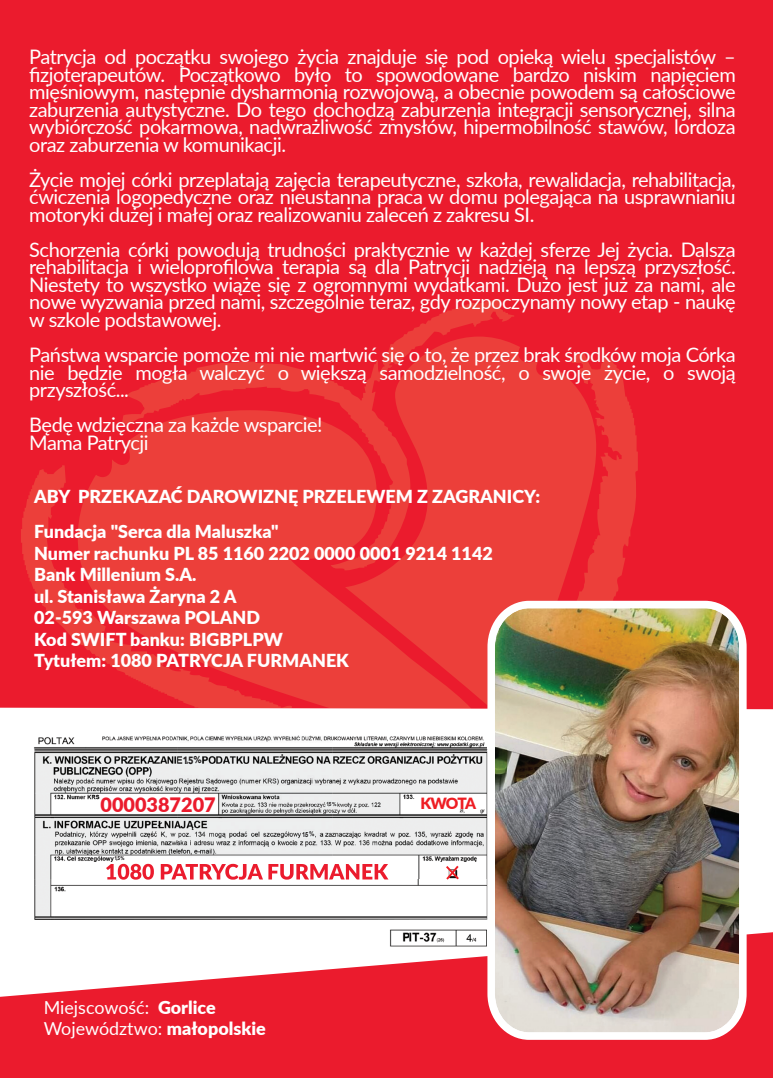
<style>
.page{position:relative;width:773px;height:1078px;background:#fff}
.page>*{position:absolute;margin:0;border:0;box-sizing:border-box;transform-origin:0 0}
.t1{font:20px/17.5px "Lato";letter-spacing:-.025em;color:#fff;text-align:justify}
.t2{font:900 19.75px "Lato";color:#eb1b2d}
.t3{font:900 18px/21.5px "Lato";color:#fff}
.t4{font:18px/21.5px "Lato";color:#fff}
.t5{font:900 15.5px "Lato";letter-spacing:-.07em;color:#ee1d23}
.t6{font:700 10.5px "Avenir Next LT Pro";color:#231f20;scale:.81 1}
.t7{font:700 7px "Arial";color:#231f20;scale:.81 1}
.t8{font:700 5.75px "Arial";color:#231f20;scale:.81 1}
.t9{font:700 5.5px "Avenir Next LT Pro";color:#231f20;scale:.81 1}
.s1{font-size:8.25px}
.s2{font-size:9.75px}
.s3{font-size:4.5px}
.s4{font-size:5.5px}
.s5{font-size:6.5px}
.s6{font-weight:900}
</style>
<div class="page">
<div style="left:0;top:0;width:772px;height:785px;background:#eb1b2d"></div>
<svg style="left:21px;top:299px;width:616px;height:406px"></svg>
<svg style="left:78px;top:410px;width:393px;height:297px;fill:#ec3f3a"></svg>
<div style="left:0;top:707px;width:772px;height:78px;background:#fff"></div>
<svg style="left:0;top:932px;width:772px;height:145px;fill:#eb1b2d"></svg>
<img style="left:487px;top:600px;width:259px;height:439px">
<img style="left:23px;top:732px;width:483px;height:220px">
<img style="left:106px;top:863px;width:282px;height:16px">
<div style="left:183px;top:755px;width:19px;height:10px;background:#edf1f2"></div>
<svg style="left:446px;top:865px;width:13px;height:14px"></svg>
<div style="left:302px;top:830px;width:12px;height:7px;background:#eef2f2"></div>
<div style="left:326px;top:801px;width:10px;height:6px;background:#eef2f2"></div>
<div style="left:115px;top:855px;width:12px;height:7px;background:#fff"></div>
<p class="t1" style="left:29px;top:47px;width:708px">Patrycja od początku swojego życia znajduje się pod opieką wielu specjalistów – fizjoterapeutów. Początkowo było to spowodowane bardzo niskim napięciem mięśniowym, następnie dysharmonią rozwojową, a obecnie powodem są całościowe zaburzenia autystyczne. Do tego dochodzą zaburzenia integracji sensorycznej, silna wybiórczość pokarmowa, nadwrażliwość zmysłów, hipermobilność stawów, lordoza oraz zaburzenia w komunikacji.</p>
<p class="t1" style="left:29px;top:170px;width:708px">Życie mojej córki przeplatają zajęcia terapeutyczne, szkoła, rewalidacja, rehabilitacja, ćwiczenia logopedyczne oraz nieustanna praca w domu polegająca na usprawnianiu motoryki dużej i małej oraz realizowaniu zaleceń z zakresu SI.</p>
<p class="t1" style="left:29px;top:240px;width:708px">Schorzenia córki powodują trudności praktycznie w każdej sferze Jej życia. Dalsza rehabilitacja i wieloprofilowa terapia są dla Patrycji nadzieją na lepszą przyszłość.<br>Niestety to wszystko wiąże się z ogromnymi wydatkami. Dużo jest już za nami, ale nowe wyzwania przed nami, szczególnie teraz, gdy rozpoczynamy nowy etap - naukę w szkole podstawowej.</p>
<p class="t1" style="left:29px;top:345px;width:708px">Państwa wsparcie pomoże mi nie martwić się o to, że przez brak środków moja Córka nie będzie mogła walczyć o większą samodzielność, o swoje życie, o swoją przyszłość...</p>
<p class="t1" style="left:29px;top:415px;width:295px">Będę wdzięczna za każde wsparcie!<br>Mama Patrycji</p>
<p class="t3" style="left:34px;top:485px;width:507px">ABY PRZEKAZAĆ DAROWIZNĘ PRZELEWEM Z ZAGRANICY:</p>
<p class="t3" style="left:34px;top:520px;width:460px">Fundacja "Serca dla Maluszka"<br>Numer rachunku PL 85 1160 2202 0000 0001 9214 1142<br>Bank Millenium S.A.<br>ul. Stanisława Żaryna 2 A<br>02-593 Warszawa POLAND<br>Kod SWIFT banku: BIGBPLPW<br>Tytułem: 1080 PATRYCJA FURMANEK</p>
<p class="t6" style="left:183px;top:753px;width:25px">1 5<span class="s1">,</span> <span class="s2">%</span></p>
<p class="t2" style="left:100px;top:789px;width:117px">0000387207</p>
<p class="t5" style="left:420px;top:791px;width:57px">KWOTA</p>
<p class="t8" style="left:326px;top:800px;width:14px">1 5<span class="s3">,</span> <span class="s4">%</span></p>
<p class="t9" style="left:115px;top:854px;width:14px">1 5, %</p>
<p class="t7" style="left:302px;top:829px;width:17px">1 5<span class="s4">,</span> <span class="s5">%</span></p>
<p class="t4" style="left:44px;top:995px;width:223px">Miejscowość: <span class="s6">Gorlice<br></span>Województwo: <span class="s6">małopolskie</span></p>
</div>
